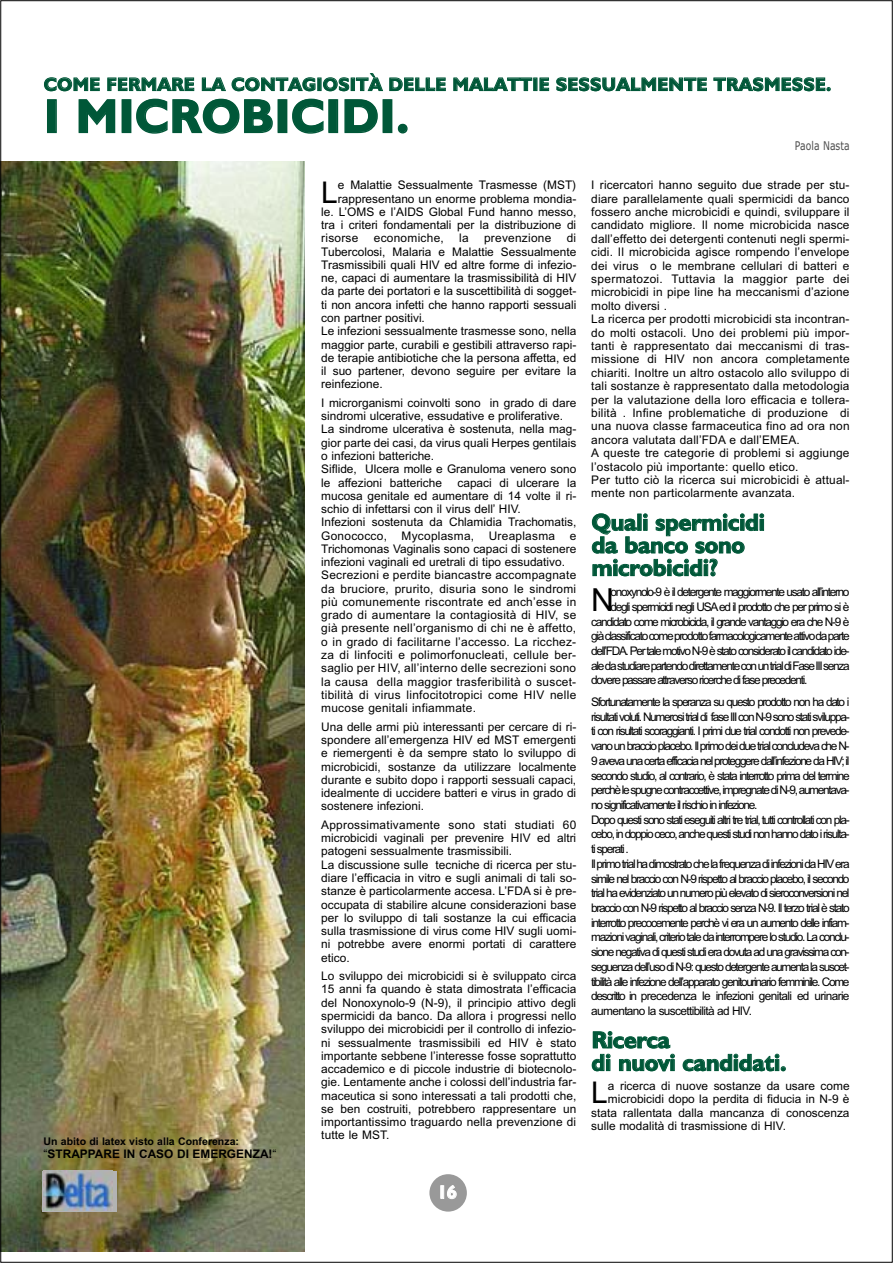
<style>
.page{position:relative;width:893px;height:1263px;background:#fff}
.page>*{position:absolute;margin:0;border:0;box-sizing:border-box;transform-origin:0 0}
.t1{font:47.55px "Humanist 521 Bold BT";letter-spacing:.025em;color:#005738}
.t2{font:31.8px "Arial";color:#000}
.t3{font:30px "Arial";color:#000}
.t4{font:23.7px/22.6px "Humanist 521 Bold BT";color:#005738}
.t5{font:18.45px "Humanist 521 Bold BT";letter-spacing:.025em;color:#005738}
.t6{font:18.45px "Humanist 521 Bold BT";color:#fff}
.t7{font:12px "Verdana";color:#4d4d4d;scale:.77 1}
.t8{font:11.85px/13.2px "Arial";color:#000}
.t9{font:11.85px/14.7px "Arial";letter-spacing:-.11em;color:#000}
.t10{font:11.85px/13.2px "Arial";letter-spacing:.02em;color:#000}
.t11{font:700 11.85px "Arial";color:#000}
.t12{font:700 10.5px "Arial";color:#000}
.s1{font-weight:400}
</style>
<div class="page">
<img style="left:2px;top:161px;width:302px;height:1090px">
<div style="left:429px;top:1174px;width:38px;height:38px;background:#999;border-radius:50%"></div>
<img style="left:42px;top:1171px;width:75px;height:41px">
<h3 class="t5" style="left:44px;top:78px;width:788px">COME FERMARE LA CONTAGIOSITÀ DELLE MALATTIE SESSUALMENTE TRASMESSE.</h3>
<h1 class="t1" style="left:44px;top:100px;width:366px">I MICROBICIDI.</h1>
<p class="t12" style="left:44px;top:1137px;width:197px">Un abito di latex visto alla Conferenza:</p>
<p class="t11" style="left:44px;top:1150px;width:234px"><span class="s1">“</span>STRAPPARE IN CASO DI EMERGENZA!<span class="s1">“</span></p>
<h3 class="t3" style="left:321px;top:181px;width:18px">L</h3>
<p class="t8" style="left:338px;top:180px;width:240px">e Malattie Sessualmente Trasmesse (MST)</p>
<p class="t8" style="left:338px;top:193px;width:240px">rappresentano un enorme problema mondia-</p>
<p class="t8" style="left:321px;top:206px;width:256px">le. L’OMS e l’AIDS Global Fund hanno messo,</p>
<p class="t8" style="left:321px;top:220px;width:256px">tra i criteri fondamentali per la distribuzione di</p>
<p class="t10" style="left:321px;top:233px;width:39px">risorse</p>
<p class="t10" style="left:374px;top:233px;width:71px">economiche,</p>
<p class="t8" style="left:459px;top:233px;width:11px">la</p>
<p class="t10" style="left:484px;top:233px;width:69px">prevenzione</p>
<p class="t8" style="left:321px;top:233px;width:256px;text-indent:245px">di Tubercolosi, Malaria e Malattie Sessualmente Trasmissibili quali HIV ed altre forme di infezio&shy;ne, capaci di aumentare la trasmissibilità di HIV da parte dei portatori e la suscettibilità di sogget&shy;ti non ancora infetti che hanno rapporti sessuali con partner positivi.<br>Le infezioni sessualmente trasmesse sono, nella maggior parte, curabili e gestibili attraverso rapi&shy;de terapie antibiotiche che la persona affetta, ed il suo partener, devono seguire per evitare la reinfezione.</p>
<p class="t8" style="left:321px;top:397px;width:256px">I microrganismi coinvolti sono in grado di dare sindromi ulcerative, essudative e proliferative.<br>La sindrome ulcerativa è sostenuta, nella mag&shy;gior parte dei casi, da virus quali Herpes gentilais o infezioni batteriche.<br>Siflide, Ulcera molle e Granuloma venero sono le affezioni batteriche</p>
<p class="t10" style="left:321px;top:477px;width:256px;text-indent:136px">capaci di ulcerare la mucosa genitale ed aumentare di 14 volte il ri&shy;schio di infettarsi con il virus dell’ HIV.<br>Infezioni sostenuta da Chlamidia Trachomatis, Gonococco, Mycoplasma, Ureaplasma e Trichomonas Vaginalis sono capaci di sostenere infezioni vaginali ed uretrali di tipo essudativo.<br>Secrezioni e perdite biancastre accompagnate da bruciore, prurito, disuria sono le sindromi più comunemente riscontrate ed anch’esse in grado di aumentare la contagiosità di HIV, se già presente nell’organismo di chi ne è affetto, o in grado di facilitarne l’accesso. La ricchez&shy;za di linfociti e polimorfonucleati, cellule ber&shy;saglio per HIV, all’interno delle secrezioni sono la causa della maggior trasferibilità o suscet&shy;tibilità di virus linfocitotropici come HIV nelle mucose genitali infiammate.</p>
<p class="t8" style="left:321px;top:721px;width:256px;text-align:justify">Una delle armi più interessanti per cercare di ri&shy;spondere all’emergenza HIV ed MST emergenti e riemergenti è da sempre stato lo sviluppo di microbicidi, sostanze da utilizzare localmente durante e subito dopo i rapporti sessuali capaci, idealmente di uccidere batteri e virus in grado di sostenere infezioni.</p>
<p class="t8" style="left:321px;top:819px;width:256px">Approssimativamente sono stati studiati 60 microbicidi vaginali per prevenire HIV ed altri patogeni sessualmente trasmissibili.<br>La discussione sulle tecniche di ricerca per stu&shy;diare l’efficacia in vitro e sugli animali di tali so&shy;stanze è particolarmente accesa. L’FDA si è pre&shy;occupata di stabilire alcune considerazioni base per lo sviluppo di tali sostanze la cui efficacia sulla trasmissione di virus come HIV sugli uomi&shy;ni potrebbe avere enormi portati di carattere etico.</p>
<p class="t8" style="left:321px;top:971px;width:256px;text-align:justify">Lo sviluppo dei microbicidi si è sviluppato circa 15 anni fa quando è stata dimostrata l’efficacia del Nonoxynolo-9 (N-9), il principio attivo degli spermicidi da banco. Da allora i progressi nello sviluppo dei microbicidi per il controllo di infezio&shy;ni sessualmente trasmissibili ed HIV è stato importante sebbene l’interesse fosse soprattutto accademico e di piccole industrie di biotecnolo&shy;gie. Lentamente anche i colossi dell’industria far&shy;maceutica si sono interessati a tali prodotti che, se ben costruiti, potrebbero rappresentare un importantissimo traguardo nella prevenzione di tutte le MST.</p>
<p class="t7" style="left:795px;top:141px;width:72px">Paola Nasta</p>
<p class="t8" style="left:591px;top:180px;width:260px">I ricercatori hanno seguito due strade per stu&shy;diare parallelamente quali spermicidi da banco fossero anche microbicidi e quindi, sviluppare il candidato migliore. Il nome microbicida nasce dall’effetto dei detergenti contenuti negli spermi&shy;cidi. Il microbicida agisce rompendo l’envelope dei virus o le membrane cellulari di batteri e spermatozoi. Tuttavia la maggior parte dei microbicidi in pipe line ha meccanismi d’azione molto diversi .<br>La ricerca per prodotti microbicidi sta incontran&shy;do molti ostacoli. Uno dei problemi più impor&shy;tanti è rappresentato dai meccanismi di tras&shy;missione di HIV non ancora completamente chiariti. Inoltre un altro ostacolo allo sviluppo di tali sostanze è rappresentato dalla metodologia per la valutazione della loro efficacia e tollera&shy;bilità . Infine problematiche di produzione di una nuova classe farmaceutica fino ad ora non ancora valutata dall’FDA e dall’EMEA.<br>A queste tre categorie di problemi si aggiunge l’ostacolo più importante: quello etico.<br>Per tutto ciò la ricerca sui microbicidi è attual&shy;mente non particolarmente avanzata.</p>
<h3 class="t4" style="left:591px;top:514px;width:175px">Quali spermicidi da banco sono microbicidi?</h3>
<h2 class="t2" style="left:591px;top:588px;width:24px">N</h2>
<p class="t9" style="left:610px;top:586px;width:240px">onoxynolo-9 è il detergente maggiormente usato all’interno</p>
<p class="t9" style="left:610px;top:601px;width:240px">degli spermicidi negli USA ed il prodotto che per primo si è</p>
<p class="t9" style="left:591px;top:615px;width:260px">candidato come microbicida, il grande vantaggio era che N-9 è</p>
<p class="t9" style="left:591px;top:630px;width:260px">già classificato come prodotto farmacologicamente attivo da parte</p>
<p class="t9" style="left:591px;top:645px;width:260px">dell’FDA. Per tale motivo N-9 è stato considerato il candidato ide-</p>
<p class="t9" style="left:591px;top:659px;width:260px">ale da studiare partendo direttamente con un trialdiFase IIIsenza</p>
<p class="t9" style="left:591px;top:674px;width:217px">dovere passare attraverso ricerche di fase precedenti.</p>
<p class="t9" style="left:591px;top:696px;width:260px">Sfortunatamente la speranza su questo prodotto non ha dato i risultati voluti. Numerosi trial di fase III con N-9 sono stati sviluppa&shy;ti con risultati scoraggianti. I primi due trial condotti non prevede&shy;vano un braccio placebo. Il primo dei due trial concludeva che N-9 aveva una certa efficacia nel proteggere dall’infezione da HIV; il secondo studio, al contrario, è stata interrotto prima del termine perchè le spugne contraccettive, impregnate di N-9, aumentava&shy;no significativamente il rischio in infezione.<br>Dopo questi sono stati eseguiti altri tre trial, tutti controllati con pla&shy;cebo, in doppio ceco, anche questi studi non hanno dato i risulta&shy;ti sperati .<br>Il primo trial ha dimostrato che la frequenza di infezioni da HIV era simile nel braccio con N-9 rispetto al braccio placebo, il secondo trial ha evidenziato un numero più elevato di sieroconversioni nel braccio con N-9 rispetto al braccio senza N-9. Il terzo trial è stato interrotto precocemente perchè vi era un aumento delle infiam&shy;mazioni vaginali, criterio tale da interrompere lo studio. La conclu&shy;sione negativa di questi studi era dovuta ad una gravissima con&shy;seguenza dell’uso di N-9: questo detergente aumenta la suscet&shy;tibilità alle infezione dell’apparato genitourinario femminile. Come descritto in precedenza le infezioni genitali ed urinarie aumentano la suscettibilità ad HIV.</p>
<h3 class="t4" style="left:591px;top:1031px;width:196px">Ricerca<br>di nuovi candidati.</h3>
<h3 class="t3" style="left:591px;top:1082px;width:18px">L</h3>
<p class="t8" style="left:608px;top:1080px;width:243px">a ricerca di nuove sostanze da usare come</p>
<p class="t8" style="left:608px;top:1094px;width:243px">microbicidi dopo la perdita di fiducia in N-9 è</p>
<p class="t8" style="left:591px;top:1107px;width:260px">stata rallentata dalla mancanza di conoscenza</p>
<p class="t8" style="left:591px;top:1120px;width:196px">sulle modalità di trasmissione di HIV.</p>
<h3 class="t6" style="left:437px;top:1186px;width:21px">16</h3>
</div>
